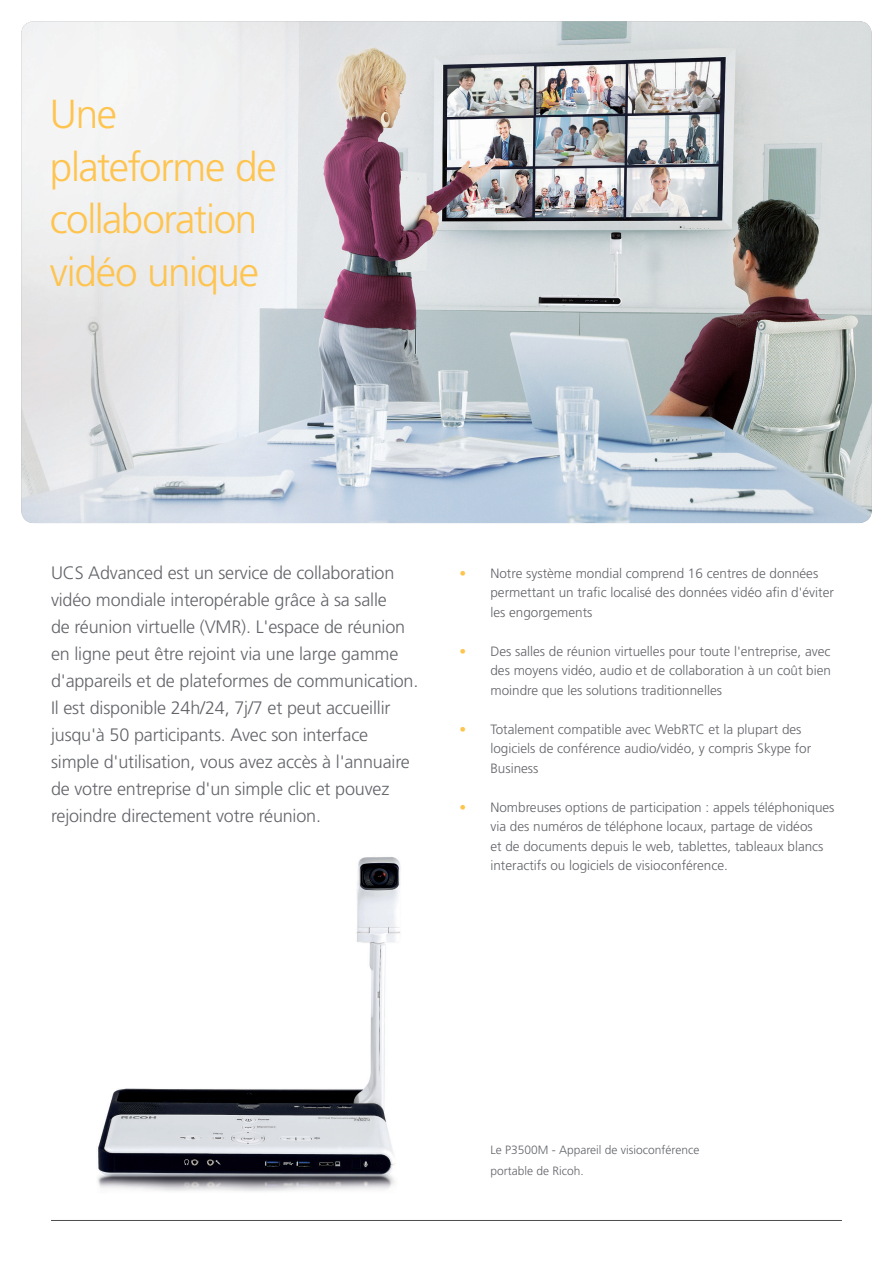
<style>
.page{position:relative;width:893px;height:1263px;background:#fff}
.page>*{position:absolute;margin:0;border:0;box-sizing:border-box;transform-origin:0 0}
.t1{font:300 40.5px/52.5px "Frutiger LT Std";letter-spacing:-.035em;color:#fec44f}
.t2{font:300 18px/27px "Frutiger LT Std";letter-spacing:-.01em;color:#63656a}
.t3{font:300 13.5px/19.5px "Frutiger LT Std";color:#63656a}
.t4{font:300 13.5px "Frutiger LT Std";color:#fec44f}
.t5{font:300 12px "Frutiger LT Std";color:#63656a}
</style>
<div class="page">
<img style="left:97px;top:857px;width:304px;height:335px">
<img style="left:21px;top:21px;width:851px;height:502px">
<hr style="left:51px;top:1220px;width:791px;height:1px;background:#4b4c4d">
<p class="t1" style="left:50px;top:89px;width:228px">Une plateforme de collaboration vidéo unique</p>
<p class="t2" style="left:51px;top:560px;width:369px">UCS Advanced est un service de collaboration vidéo mondiale interopérable grâce à sa salle<br>de réunion virtuelle (VMR). L'espace de réunion en ligne peut être rejoint via une large gamme d'appareils et de plateformes de communication.<br>Il est disponible 24h/24, 7j/7 et peut accueillir jusqu'à 50 participants. Avec son interface simple d'utilisation, vous avez accès à l'annuaire de votre entreprise d'un simple clic et pouvez rejoindre directement votre réunion.</p>
<p class="t3" style="left:490px;top:564px;width:345px">Notre système mondial comprend 16 centres de données permettant un trafic localisé des données vidéo afin d'éviter les engorgements</p>
<p class="t4" style="left:460px;top:565px;width:8px">•</p>
<p class="t3" style="left:490px;top:642px;width:342px;text-align:justify">Des salles de réunion virtuelles pour toute l'entreprise, avec des moyens vidéo, audio et de collaboration à un coût bien moindre que les solutions traditionnelles</p>
<p class="t3" style="left:490px;top:720px;width:322px">Totalement compatible avec WebRTC et la plupart des logiciels de conférence audio/vidéo, y compris Skype for<br>Business</p>
<p class="t3" style="left:490px;top:798px;width:346px">Nombreuses options de participation : appels téléphoniques via des numéros de téléphone locaux, partage de vidéos<br>et de documents depuis le web, tablettes, tableaux blancs interactifs ou logiciels de visioconférence.</p>
<p class="t4" style="left:460px;top:643px;width:8px">•</p>
<p class="t4" style="left:460px;top:721px;width:8px">•</p>
<p class="t4" style="left:460px;top:799px;width:8px">•</p>
<p class="t5" style="left:490px;top:1143px;width:210px">Le P3500M - Appareil de visioconférence</p>
<p class="t5" style="left:490px;top:1164px;width:95px">portable de Ricoh.</p>
</div>
